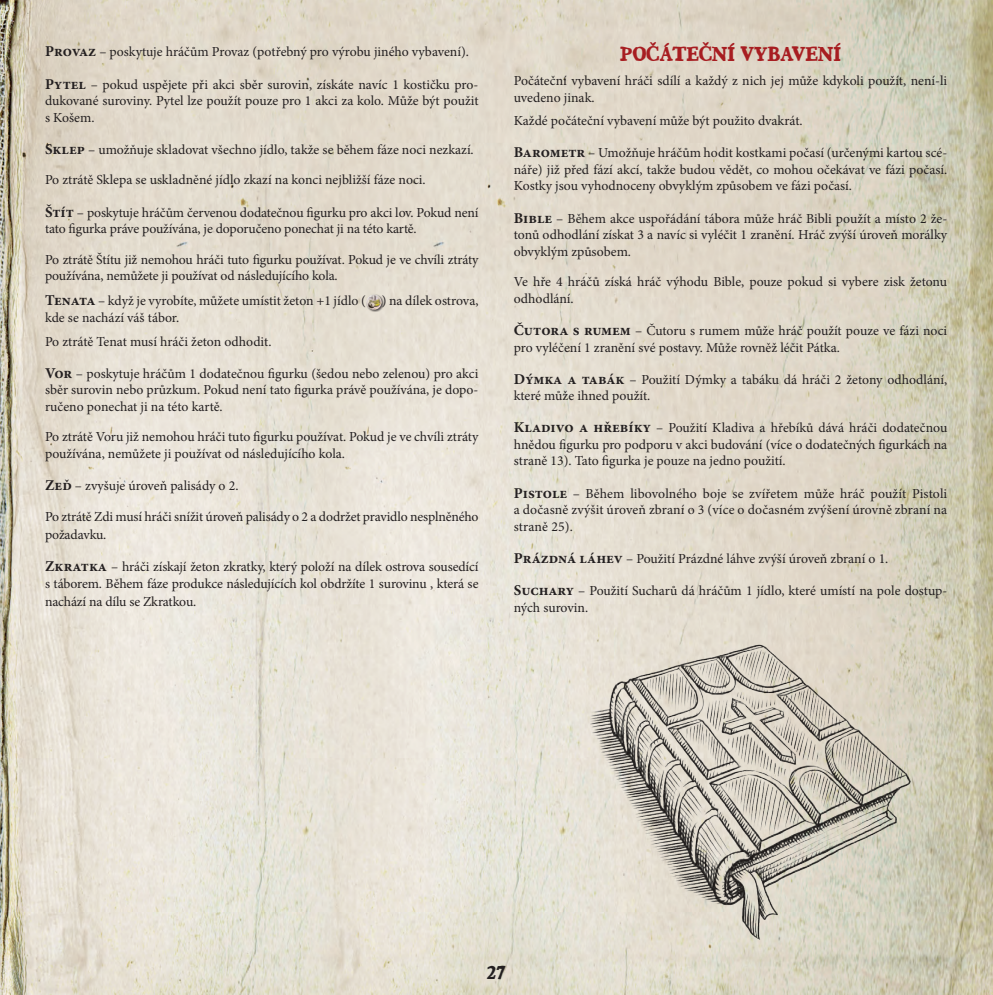
<style>
.page{position:relative;width:993px;height:995px;background:#fff}
.page>*{position:absolute;margin:0;border:0;box-sizing:border-box;transform-origin:0 0}
.NADPIS_1{font:20px "Bountifl";letter-spacing:-.015em;color:#a71d21}
.t1{font:18.75px "Bountifl";color:#231f20}
.INSTRUKCE{font:13.75px/16.5px "Minion Pro";color:#231f20}
.s1{font-weight:700;font-size:15px}
</style>
<div class="page">
<img style="left:0;top:0;width:993px;height:994px">
<div style="left:366px;top:294px;width:18px;height:18px;background:#231f20;opacity:.75"></div>
<img style="left:366px;top:294px;width:16px;height:16px">
<img style="left:591px;top:638px;width:323px;height:304px">
<p class="INSTRUKCE" style="left:45px;top:44px;width:425px"><span class="s1">Provaz</span> – poskytuje hráčům Provaz (potřebný pro výrobu jiného vybavení).</p>
<p class="INSTRUKCE" style="left:45px;top:76px;width:435px;text-align:justify"><span class="s1">Pytel</span> – pokud uspějete při akci sběr surovin, získáte navíc 1 kostičku pro&shy;dukované suroviny. Pytel lze použít pouze pro 1 akci za kolo. Může být použit s Košem.</p>
<p class="INSTRUKCE" style="left:45px;top:141px;width:430px"><span class="s1">Sklep</span> – umožňuje skladovat všechno jídlo, takže se během fáze noci nezkazí.</p>
<p class="INSTRUKCE" style="left:45px;top:172px;width:382px">Po ztrátě Sklepa se uskladněné jídlo zkazí na konci nejbližší fáze noci.</p>
<p class="INSTRUKCE" style="left:45px;top:204px;width:435px"><span class="s1">Štít</span> – poskytuje hráčům červenou dodatečnou figurku pro akci lov. Pokud není tato figurka práve používána, je doporučeno ponechat ji na této kartě.</p>
<p class="INSTRUKCE" style="left:45px;top:251px;width:435px">Po ztrátě Štítu již nemohou hráči tuto figurku používat. Pokud je ve chvíli ztráty používána, nemůžete ji používat od následujícího kola.</p>
<p class="INSTRUKCE" style="left:45px;top:293px;width:435px"><span class="s1">Tenata</span> – když je vyrobíte, můžete umístit žeton +1 jídlo ( ) na dílek ostrova, kde se nachází váš tábor.</p>
<p class="INSTRUKCE" style="left:45px;top:333px;width:228px">Po ztrátě Tenat musí hráči žeton odhodit.</p>
<p class="INSTRUKCE" style="left:45px;top:365px;width:435px;text-align:justify"><span class="s1">Vor</span> – poskytuje hráčům 1 dodatečnou figurku (šedou nebo zelenou) pro akci sběr surovin nebo průzkum. Pokud není tato figurka právě používána, je dopo&shy;ručeno ponechat ji na této kartě.</p>
<p class="INSTRUKCE" style="left:45px;top:429px;width:435px">Po ztrátě Voru již nemohou hráči tuto figurku používat. Pokud je ve chvíli ztráty používána, nemůžete ji používat od následujícího kola.</p>
<p class="INSTRUKCE" style="left:45px;top:477px;width:195px"><span class="s1">Zeď</span> – zvyšuje úroveň palisády o 2.</p>
<p class="INSTRUKCE" style="left:45px;top:507px;width:435px;line-height:18px">Po ztrátě Zdi musí hráči snížit úroveň palisády o 2 a dodržet pravidlo nesplněného požadavku.</p>
<p class="INSTRUKCE" style="left:45px;top:558px;width:435px"><span class="s1">Zkratka</span> – hráči získají žeton zkratky, který položí na dílek ostrova sousedící s táborem. Během fáze produkce následujících kol obdržíte 1 surovinu , která se</p>
<p class="INSTRUKCE" style="left:45px;top:593px;width:153px">nachází na dílu se Zkratkou.</p>
<p class="NADPIS_1" style="left:620px;top:41px;width:223px">POČÁTEČNÍ VYBAVENÍ</p>
<p class="INSTRUKCE" style="left:514px;top:72px;width:435px">Počáteční vybavení hráči sdílí a každý z nich jej může kdykoli použít, není-li uvedeno jinak.</p>
<p class="INSTRUKCE" style="left:514px;top:113px;width:290px">Každé počáteční vybavení může být použito dvakrát.</p>
<p class="INSTRUKCE" style="left:514px;top:145px;width:435px;text-align:justify"><span class="s1">Barometr</span> – Umožňuje hráčům hodit kostkami počasí (určenými kartou scé&shy;náře) již před fází akcí, takže budou vědět, co mohou očekávat ve fázi počasí.<br>Kostky jsou vyhodnoceny obvyklým způsobem ve fázi počasí.</p>
<p class="INSTRUKCE" style="left:514px;top:210px;width:435px;text-align:justify"><span class="s1">Bible</span> – Během akce uspořádání tábora může hráč Bibli použít a místo 2 že&shy;tonů odhodlání získat 3 a navíc si vyléčit 1 zranění. Hráč zvýší úroveň morálky obvyklým způsobem.</p>
<p class="INSTRUKCE" style="left:514px;top:274px;width:435px">Ve hře 4 hráčů získá hráč výhodu Bible, pouze pokud si vybere zisk žetonu odhodlání.</p>
<p class="INSTRUKCE" style="left:514px;top:322px;width:435px"><span class="s1">Čutora s rumem</span> – Čutoru s rumem může hráč použít pouze ve fázi noci pro vyléčení 1 zranění své postavy. Může rovněž léčit Pátka.</p>
<p class="INSTRUKCE" style="left:514px;top:371px;width:435px"><span class="s1">Dýmka a tabák</span> – Použití Dýmky a tabáku dá hráči 2 žetony odhodlání, které může ihned použít.</p>
<p class="INSTRUKCE" style="left:514px;top:420px;width:435px;text-align:justify"><span class="s1">Kladivo a hřebíky</span> – Použití Kladiva a hřebíků dává hráči dodatečnou hnědou figurku pro podporu v akci budování (více o dodatečných figurkách na straně 13). Tato figurka je pouze na jedno použití.</p>
<p class="INSTRUKCE" style="left:514px;top:485px;width:435px;text-align:justify"><span class="s1">Pistole</span> – Během libovolného boje se zvířetem může hráč použít Pistoli a dočasně zvýšit úroveň zbraní o 3 (více o dočasném zvýšení úrovně zbraní na straně 25).</p>
<p class="INSTRUKCE" style="left:514px;top:550px;width:376px"><span class="s1">Prázdná láhev</span> – Použití Prázdné láhve zvýší úroveň zbraní o 1.</p>
<p class="INSTRUKCE" style="left:514px;top:582px;width:435px"><span class="s1">Suchary</span> – Použití Sucharů dá hráčům 1 jídlo, které umístí na pole dostup&shy;ných surovin.</p>
<h2 class="t1" style="left:486px;top:960px;width:21px">27</h2>
</div>
